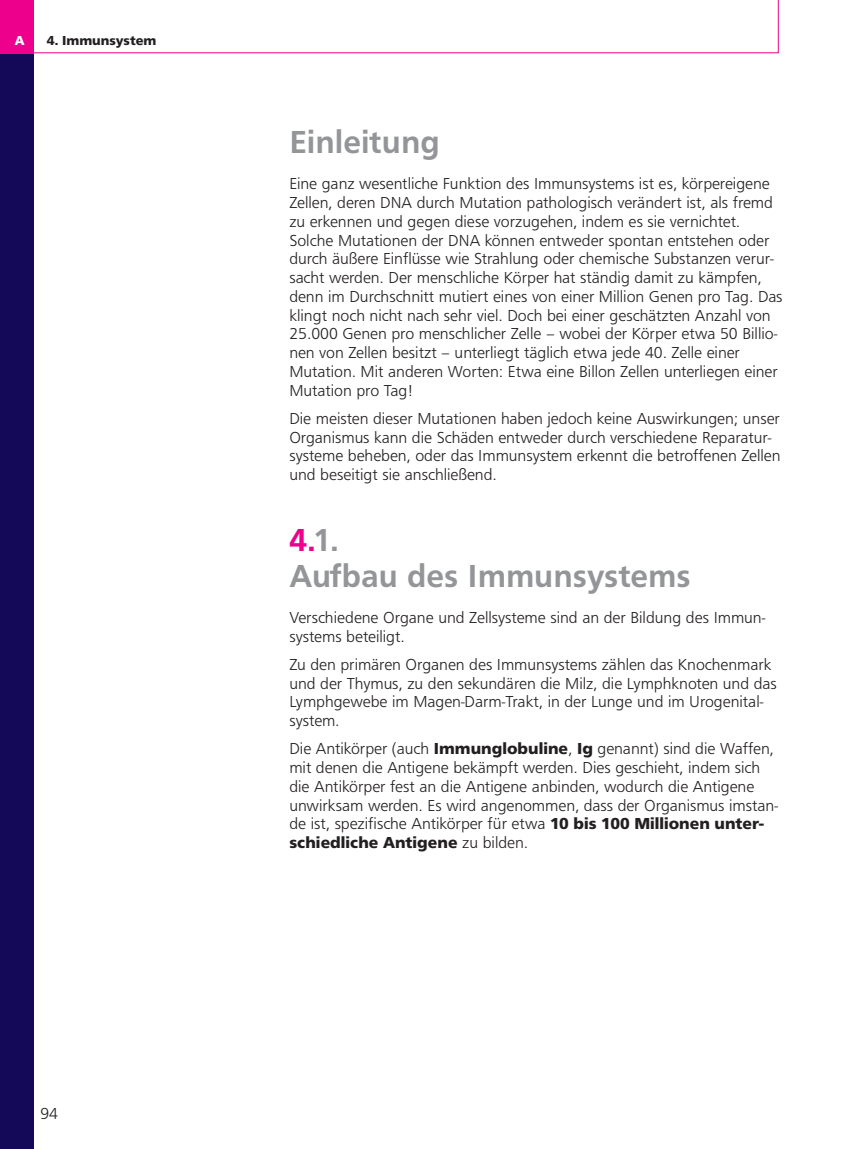
<style>
.page{position:relative;width:851px;height:1149px;background:#fff}
.page>*{position:absolute;margin:0;border:0;box-sizing:border-box;transform-origin:0 0}
.t1{font:500 33px/36px "Front Page";color:#939598}
.t2{font:300 16.5px/18.8px "Front Page";color:#231f20}
.t3{font:700 13.5px "Front Page";color:#231f20}
.t4{font:700 13.5px "Front Page";color:#fff}
.s1{color:#ec008c}
.s2{font-weight:700}
</style>
<div class="page">
<div style="left:0;top:0;width:34px;height:1148px;background:#140858"></div>
<svg style="left:34px;top:0;width:744px;height:53px"></svg>
<div style="left:0;top:0;width:34px;height:53px;background:#ec008c"></div>
<p class="t4" style="left:15px;top:35px;width:11px">A</p>
<p class="t3" style="left:47px;top:35px;width:111px">4. Immunsystem</p>
<p class="t2" style="left:40px;top:1104px;width:19px">94</p>
<h1 class="t1" style="left:289px;top:126px;width:152px">Einleitung</h1>
<p class="t2" style="left:289px;top:175px;width:494px">Eine ganz wesentliche Funktion des Immunsystems ist es, körpereigene Zellen, deren DNA durch Mutation pathologisch verändert ist, als fremd zu erkennen und gegen diese vorzugehen, indem es sie vernichtet.<br>Solche Mutationen der DNA können entweder spontan entstehen oder durch äußere Einflüsse wie Strahlung oder chemische Substanzen verur&shy;sacht werden. Der menschliche Körper hat ständig damit zu kämpfen, denn im Durchschnitt mutiert eines von einer Million Genen pro Tag. Das klingt noch nicht nach sehr viel. Doch bei einer geschätzten Anzahl von 25.000 Genen pro menschlicher Zelle – wobei der Körper etwa 50 Billio&shy;nen von Zellen besitzt – unterliegt täglich etwa jede 40. Zelle einer Mutation. Mit anderen Worten: Etwa eine Billon Zellen unterliegen einer Mutation pro Tag!</p>
<p class="t2" style="left:289px;top:409px;width:492px">Die meisten dieser Mutationen haben jedoch keine Auswirkungen; unser Organismus kann die Schäden entweder durch verschiedene Reparatur&shy;systeme beheben, oder das Immunsystem erkennt die betroffenen Zellen und beseitigt sie anschließend.</p>
<h1 class="t1" style="left:289px;top:523px;width:403px"><span class="s1">4.</span>1.<br>Aufbau des Immunsystems</h1>
<p class="t2" style="left:289px;top:608px;width:477px">Verschiedene Organe und Zellsysteme sind an der Bildung des Immun&shy;systems beteiligt.</p>
<p class="t2" style="left:289px;top:655px;width:489px">Zu den primären Organen des Immunsystems zählen das Knochenmark und der Thymus, zu den sekundären die Milz, die Lymphknoten und das Lymphgewebe im Magen-Darm-Trakt, in der Lunge und im Urogenital&shy;system.</p>
<p class="t2" style="left:289px;top:739px;width:490px">Die Antikörper (auch <span class="s2">Immunglobuline</span>, <span class="s2">Ig</span> genannt) sind die Waffen, mit denen die Antigene bekämpft werden. Dies geschieht, indem sich die Antikörper fest an die Antigene anbinden, wodurch die Antigene unwirksam werden. Es wird angenommen, dass der Organismus imstan&shy;de ist, spezifische Antikörper für etwa <span class="s2">10 bis 100 Millionen unter&shy;schiedliche Antigene</span> zu bilden.</p>
</div>
